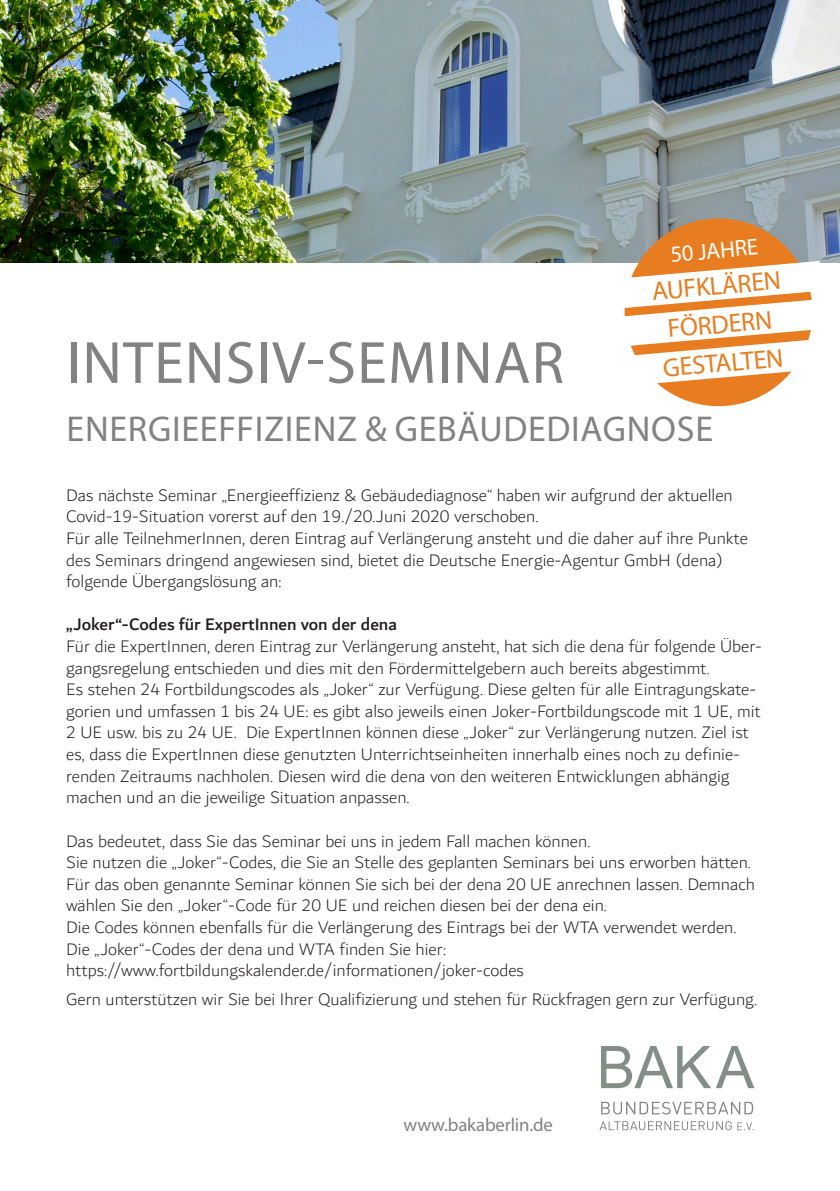
<style>
.page{position:relative;width:840px;height:1191px;background:#fff}
.page>*{position:absolute;margin:0;border:0;box-sizing:border-box;transform-origin:0 0}
.t1{font:60px "Myriad Pro";letter-spacing:.02em;color:#838283}
.t2{font:36px "Myriad Pro";letter-spacing:.02em;color:#838283}
.t3{font:26.2px "Myriad Pro";color:#e77d20}
.t4{font:23px "Myriad Pro";color:#fff}
.t5{font:18.8px "Myriad Pro";letter-spacing:-.01em;color:#838283}
.t6{font:300 18px/21.6px "Dubai";color:#231f20}
.t7{font:500 18px "Dubai";color:#231f20}
</style>
<div class="page">
<img style="left:0;top:0;width:839px;height:262px">
<svg style="left:599px;top:1121px;width:154px;height:9px"></svg>
<svg style="left:601px;top:1101px;width:151px;height:13px"></svg>
<svg style="left:601px;top:1046px;width:154px;height:43px"></svg>
<svg style="left:614px;top:214px;width:214px;height:193px"></svg>
<p class="t4" style="left:668px;top:240px;width:89px;rotate:-5deg">50 JAHRE</p>
<p class="t3" style="left:650px;top:275px;width:131px;rotate:-5deg">AUFKLÄREN</p>
<p class="t3" style="left:666px;top:312px;width:106px;rotate:-5deg">FÖRDERN</p>
<p class="t3" style="left:661px;top:352px;width:122px;rotate:-5deg">GESTALTEN</p>
<p class="t1" style="left:67px;top:326px;width:498px">INTENSIV-SEMINAR</p>
<p class="t2" style="left:67px;top:406px;width:647px">ENERGIEEFFIZIENZ &amp; GEBÄUDEDIAGNOSE</p>
<p class="t6" style="left:66px;top:484px;width:667px">Das nächste Seminar „Energieeffizienz &amp; Gebäudediagnose“ haben wir aufgrund der aktuellen<br>Covid-19-Situation vorerst auf den 19./20.Juni 2020 verschoben.</p>
<p class="t6" style="left:66px;top:528px;width:683px">Für alle TeilnehmerInnen, deren Eintrag auf Verlängerung ansteht und die daher auf ihre Punkte des Seminars dringend angewiesen sind, bietet die Deutsche Energie-Agentur GmbH (dena) folgende Übergangslösung an:</p>
<p class="t7" style="left:66px;top:613px;width:332px">„Joker“-Codes für ExpertInnen von der dena</p>
<p class="t6" style="left:66px;top:636px;width:697px">Für die ExpertInnen, deren Eintrag zur Verlängerung ansteht, hat sich die dena für folgende Über&shy;gangsregelung entschieden und dies mit den Fördermittelgebern auch bereits abgestimmt.</p>
<p class="t6" style="left:66px;top:679px;width:695px">Es stehen 24 Fortbildungscodes als „Joker“ zur Verfügung. Diese gelten für alle Eintragungskate&shy;gorien und umfassen 1 bis 24 UE: es gibt also jeweils einen Joker-Fortbildungscode mit 1 UE, mit 2 UE usw. bis zu 24 UE. Die ExpertInnen können diese „Joker“ zur Verlängerung nutzen. Ziel ist es, dass die ExpertInnen diese genutzten Unterrichtseinheiten innerhalb eines noch zu definie&shy;renden Zeitraums nachholen. Diesen wird die dena von den weiteren Entwicklungen abhängig machen und an die jeweilige Situation anpassen.</p>
<p class="t6" style="left:66px;top:830px;width:525px">Das bedeutet, dass Sie das Seminar bei uns in jedem Fall machen können.</p>
<p class="t6" style="left:66px;top:852px;width:689px">Sie nutzen die „Joker“-Codes, die Sie an Stelle des geplanten Seminars bei uns erworben hätten.<br>Für das oben genannte Seminar können Sie sich bei der dena 20 UE anrechnen lassen. Demnach wählen Sie den „Joker“-Code für 20 UE und reichen diesen bei der dena ein.</p>
<p class="t6" style="left:66px;top:916px;width:671px">Die Codes können ebenfalls für die Verlängerung des Eintrags bei der WTA verwendet werden.</p>
<p class="t6" style="left:66px;top:938px;width:381px">Die „Joker“-Codes der dena und WTA finden Sie hier:</p>
<p class="t6" style="left:66px;top:960px;width:459px">https://www.fortbildungskalender.de/informationen/joker-codes</p>
<p class="t6" style="left:66px;top:988px;width:692px">Gern unterstützen wir Sie bei Ihrer Qualifizierung und stehen für Rückfragen gern zur Verfügung.</p>
<p class="t5" style="left:403px;top:1113px;width:151px">www.bakaberlin.de</p>
</div>
